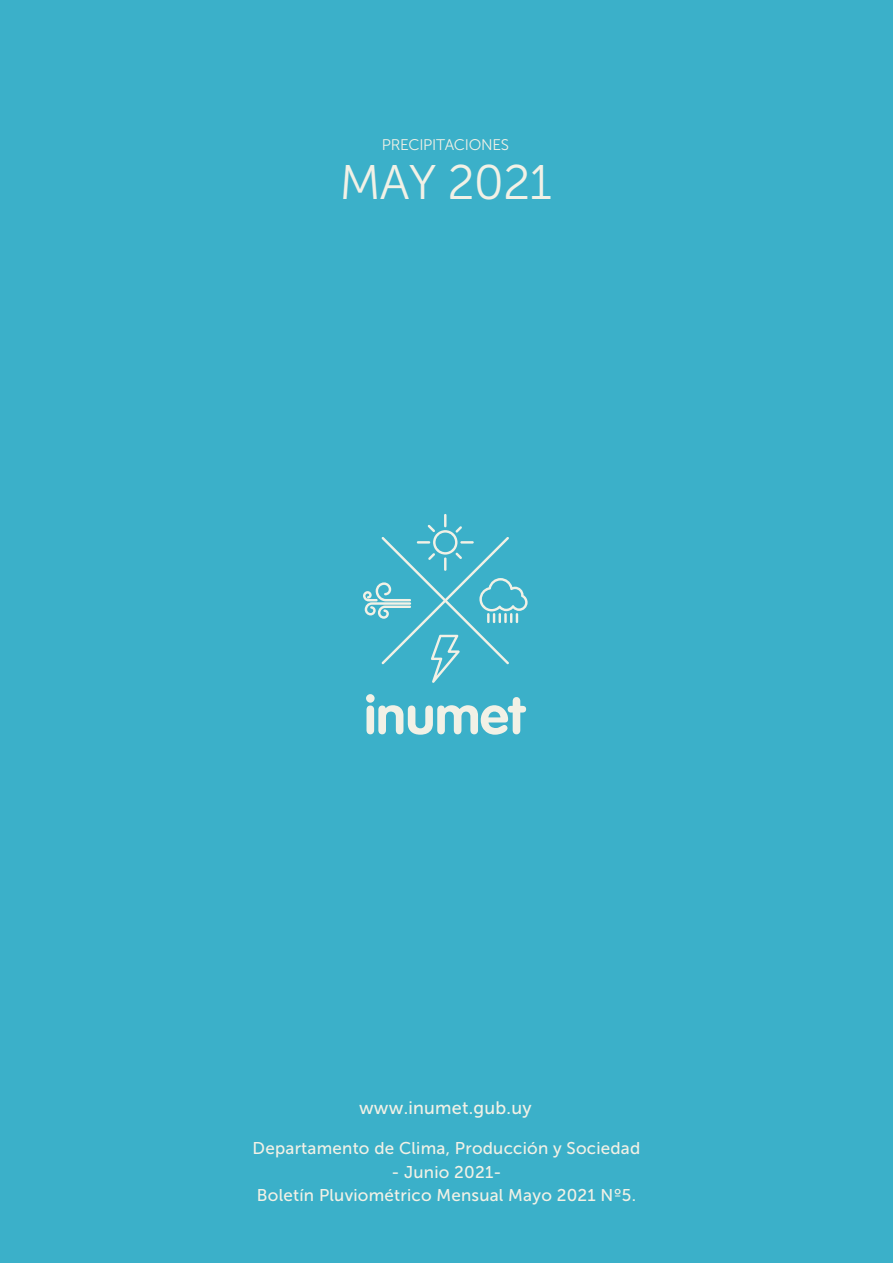
<style>
.page{position:relative;width:893px;height:1263px;background:#3bb0c9}
.page>*{position:absolute;margin:0;border:0;box-sizing:border-box;transform-origin:0 0}
.t1{font:52.95px "VAG Rounded Bold";color:#f2f1e6}
.t2{font:48.45px "Museo Sans 300";letter-spacing:-.02em;color:#f2f1e6}
.t3{font:18px "Museo Sans 500";letter-spacing:.015em;color:#f2f1e6}
.t4{font:16.95px/23.4px "Museo Sans 500";letter-spacing:.015em;color:#f2f1e6;text-align:center}
.t5{font:15.3px "Museo Sans 300";letter-spacing:-.02em;color:#f2f1e6}
</style>
<div class="page">
<svg style="left:363px;top:514px;width:165px;height:169px"></svg>
<p class="t5" style="left:382px;top:137px;width:129px">PRECIPITACIONES</p>
<h2 class="t2" style="left:339px;top:156px;width:214px">MAY 2021</h2>
<h1 class="t1" style="left:364px;top:684px;width:161px">inumet</h1>
<p class="t3" style="left:359px;top:1097px;width:174px">www.inumet.gub.uy</p>
<p class="t4" style="left:253px;top:1137px;width:389px">Departamento de Clima, Producción y Sociedad</p>
<p class="t4" style="left:257px;top:1160px;width:380px">- Junio 2021-<br>Boletín Pluviométrico Mensual Mayo 2021 Nº5.</p>
</div>
